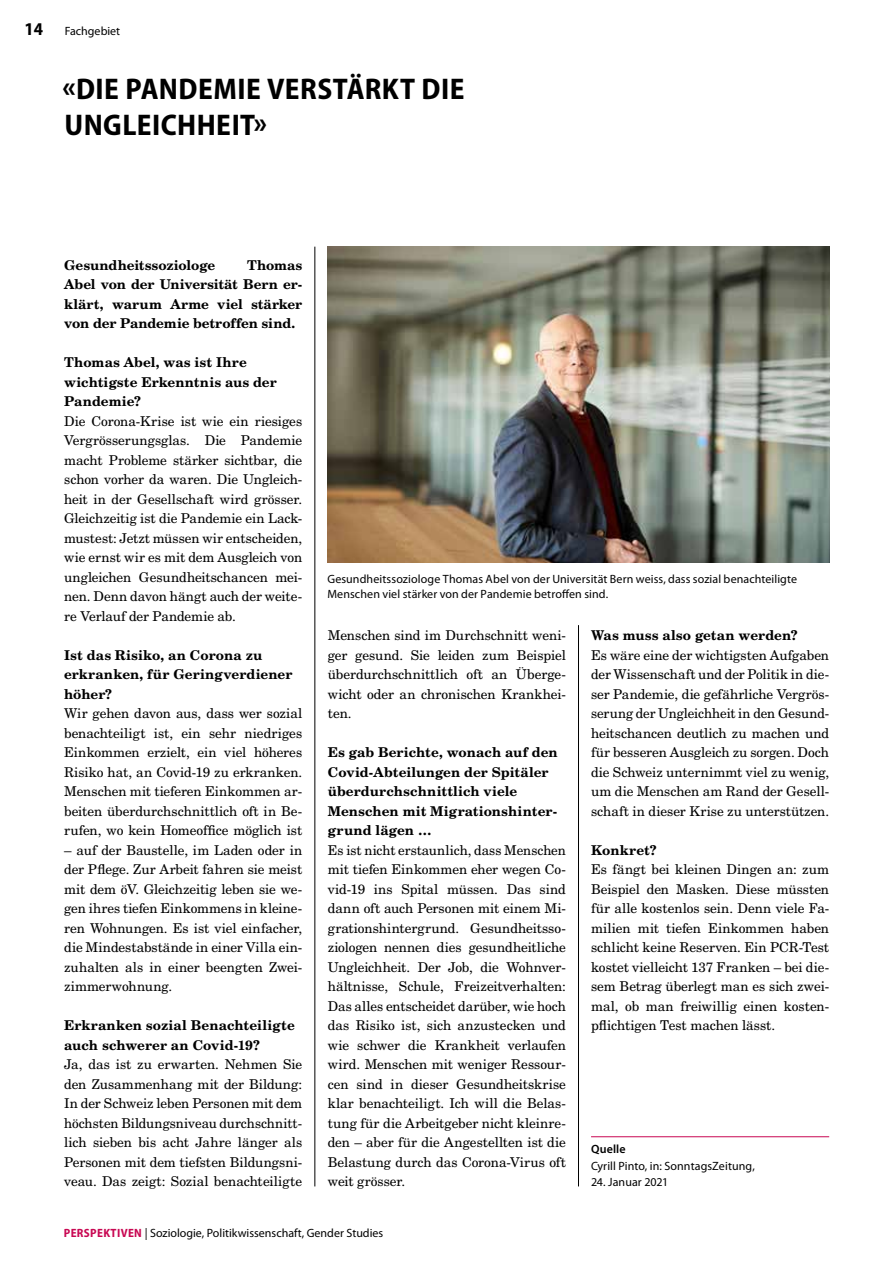
<style>
.page{position:relative;width:893px;height:1263px;background:#fff}
.page>*{position:absolute;margin:0;border:0;box-sizing:border-box;transform-origin:0 0}
.t1{font:700 semi-condensed 30px/36px "Myriad Pro";letter-spacing:.015em;color:#000}
.t2{font:700 semi-condensed 18px "Myriad Pro";color:#000}
.t3{font:13.5px/19.5px "New Century Schlbk LT Std";color:#000;text-align:justify}
.t4{font:700 13.5px/19.5px "New Century Schlbk LT Std";letter-spacing:.005em;color:#000}
.t5{font:12px/15px "Myriad Pro";letter-spacing:.005em;color:#000}
.t6{font:600 12px "Myriad Pro";letter-spacing:.01em;color:#000}
.s1{font-weight:700;font-stretch:semi-condensed;color:#c80752}
</style>
<div class="page">
<hr style="left:578px;top:625px;width:1px;height:561px;background:#000">
<hr style="left:315px;top:247px;width:1px;height:939px;background:#000">
<img style="left:327px;top:247px;width:502px;height:315px">
<hr style="left:591px;top:1136px;width:238px;height:1px;background:#c80752">
<h2 class="t2" style="left:25px;top:17px;width:20px">14</h2>
<p class="t5" style="left:65px;top:23px;width:57px">Fachgebiet</p>
<h1 class="t1" style="left:62px;top:70px;width:404px">«DIE PANDEMIE VERSTÄRKT DIE<br>UNGLEICHHEIT»</h1>
<p class="t4" style="left:64px;top:255px;width:240px;text-align:justify;text-indent:183px">Thomas Abel von der Universität Bern er&shy;klärt, warum Arme viel stärker von der Pandemie betroffen sind.</p>
<p class="t4" style="left:64px;top:353px;width:214px">Thomas Abel, was ist Ihre wichtigste Erkenntnis aus der<br>Pandemie?</p>
<p class="t3" style="left:64px;top:411px;width:240px">Die Corona-Krise ist wie ein riesiges Vergrösserungsglas. Die Pandemie macht Probleme stärker sichtbar, die schon vorher da waren. Die Ungleich&shy;heit in der Gesellschaft wird grösser.<br>Gleichzeitig ist die Pandemie ein Lack&shy;mustest: Jetzt müssen wir entscheiden, wie ernst wir es mit dem Ausgleich von ungleichen Gesundheitschancen mei&shy;nen. Denn davon hängt auch der weite&shy;re Verlauf der Pandemie ab.</p>
<p class="t4" style="left:64px;top:645px;width:230px">Ist das Risiko, an Corona zu erkranken, für Geringverdiener höher?</p>
<p class="t3" style="left:64px;top:704px;width:240px">Wir gehen davon aus, dass wer sozial benachteiligt ist, ein sehr niedriges Einkommen erzielt, ein viel höheres Risiko hat, an Covid-19 zu erkranken.<br>Menschen mit tieferen Einkommen ar&shy;beiten überdurchschnittlich oft in Be&shy;rufen, wo kein Homeoffice möglich ist</p>
<p class="t3" style="left:64px;top:840px;width:240px">– auf der Baustelle, im Laden oder in der Pflege. Zur Arbeit fahren sie meist mit dem öV. Gleichzeitig leben sie we&shy;gen ihres tiefen Einkommens in kleine&shy;ren Wohnungen. Es ist viel einfacher, die Mindestabstände in einer Villa ein&shy;zuhalten als in einer beengten Zwei&shy;zimmerwohnung.</p>
<p class="t4" style="left:64px;top:1016px;width:232px">Erkranken sozial Benachteiligte auch schwerer an Covid-19?</p>
<p class="t3" style="left:64px;top:1055px;width:240px">Ja, das ist zu erwarten. Nehmen Sie den Zusammenhang mit der Bildung:<br>In der Schweiz leben Personen mit dem höchsten Bildungsniveau durchschnitt&shy;lich sieben bis acht Jahre länger als Personen mit dem tiefsten Bildungsni&shy;veau. Das zeigt: Sozial benachteiligte</p>
<p class="t4" style="left:64px;top:255px;width:152px">Gesundheitssoziologe</p>
<p class="t5" style="left:327px;top:571px;width:471px">Gesundheitssoziologe Thomas Abel von der Universität Bern weiss, dass sozial benachteiligte<br>Menschen viel stärker von der Pandemie betroffen sind.</p>
<p class="t4" style="left:591px;top:626px;width:208px">Was muss also getan werden?</p>
<p class="t3" style="left:591px;top:645px;width:240px">Es wäre eine der wichtigsten Aufgaben der Wissenschaft und der Politik in die&shy;ser Pandemie, die gefährliche Vergrös&shy;serung der Ungleichheit in den Gesund&shy;heitschancen deutlich zu machen und für besseren Ausgleich zu sorgen. Doch die Schweiz unternimmt viel zu wenig, um die Menschen am Rand der Gesell&shy;schaft in dieser Krise zu unterstützen.</p>
<p class="t4" style="left:591px;top:840px;width:67px">Konkret?</p>
<p class="t3" style="left:591px;top:860px;width:240px">Es fängt bei kleinen Dingen an: zum Beispiel den Masken. Diese müssten für alle kostenlos sein. Denn viele Fa&shy;milien mit tiefen Einkommen haben schlicht keine Reserven. Ein PCR-Test kostet vielleicht 137 Franken – bei die&shy;sem Betrag überlegt man es sich zwei&shy;mal, ob man freiwillig einen kosten&shy;pflichtigen Test machen lässt.</p>
<p class="t3" style="left:328px;top:626px;width:240px">Menschen sind im Durchschnitt weni&shy;ger gesund. Sie leiden zum Beispiel überdurchschnittlich oft an Überge&shy;wicht oder an chronischen Krankhei&shy;ten.</p>
<p class="t4" style="left:328px;top:743px;width:232px">Es gab Berichte, wonach auf den<br>Covid-Abteilungen der Spitäler überdurchschnittlich viele<br>Menschen mit Migrationshinter&shy;grund lägen …</p>
<p class="t3" style="left:328px;top:840px;width:240px">Es ist nicht erstaunlich, dass Menschen mit tiefen Einkommen eher wegen Co&shy;vid-19 ins Spital müssen. Das sind dann oft auch Personen mit einem Mi&shy;grationshintergrund. Gesundheitsso&shy;ziologen nennen dies gesundheitliche Ungleichheit. Der Job, die Wohnver&shy;hältnisse, Schule, Freizeitverhalten:<br>Das alles entscheidet darüber, wie hoch das Risiko ist, sich anzustecken und wie schwer die Krankheit verlaufen wird. Menschen mit weniger Ressour&shy;cen sind in dieser Gesundheitskrise klar benachteiligt. Ich will die Belas&shy;tung für die Arbeitgeber nicht kleinre&shy;den – aber für die Angestellten ist die Belastung durch das Corona-Virus oft weit grösser.</p>
<p class="t6" style="left:591px;top:1142px;width:36px">Quelle</p>
<p class="t5" style="left:591px;top:1158px;width:165px">Cyrill Pinto, in: SonntagsZeitung,</p>
<p class="t5" style="left:591px;top:1175px;width:79px">24. Januar 2021</p>
<p class="t5" style="left:64px;top:1225px;width:321px"><span class="s1">PERSPEKTIVEN</span> | Soziologie, Politikwissenschaft, Gender Studies</p>
</div>
